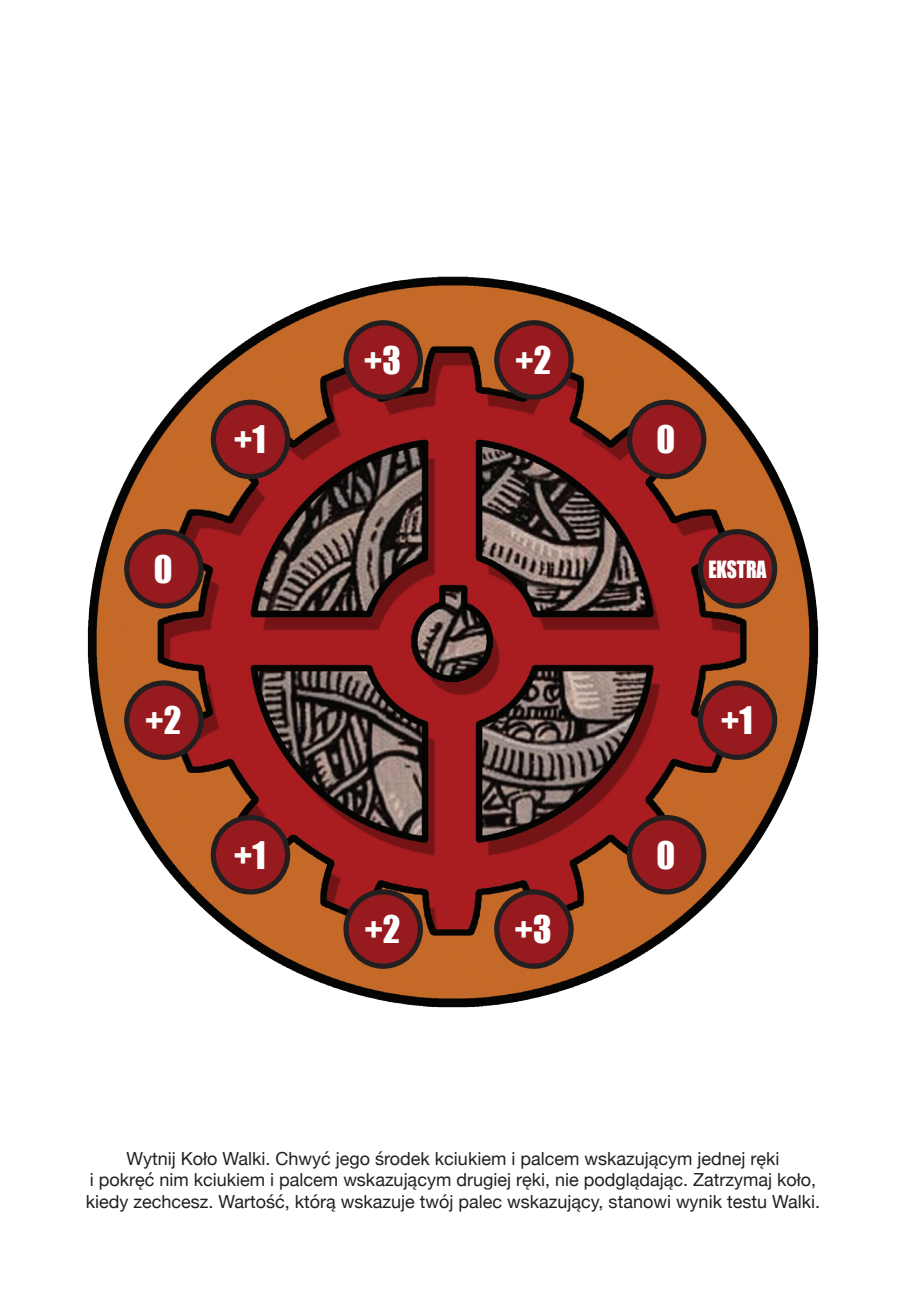
<style>
.page{position:relative;width:906px;height:1289px;background:#fff}
.page>*{position:absolute;margin:0;border:0;box-sizing:border-box;transform-origin:0 0}
.t1{font:34.88px "Impact";color:#fff}
.t2{font:21.82px "Impact";color:#fff;scale:.9 1}
.t3{font:18px/21.6px "Helvetica Neue";color:#231f20;text-align:center}
</style>
<div class="page">
<img style="left:87px;top:276px;width:732px;height:732px">
<div style="left:497px;top:323px;width:74px;height:74px;background:#961a1e;border-radius:50%"></div>
<div style="left:494px;top:320px;width:79px;height:79px;border:5px solid #231f20;border-radius:50%"></div>
<div style="left:346px;top:323px;width:74px;height:74px;background:#961a1e;border-radius:50%"></div>
<div style="left:343px;top:320px;width:80px;height:79px;border:5px solid #231f20;border-radius:50%"></div>
<div style="left:497px;top:891px;width:74px;height:75px;background:#961a1e;border-radius:50%"></div>
<div style="left:494px;top:889px;width:79px;height:79px;border:5px solid #231f20;border-radius:50%"></div>
<div style="left:346px;top:891px;width:74px;height:75px;background:#961a1e;border-radius:50%"></div>
<div style="left:343px;top:889px;width:80px;height:79px;border:5px solid #231f20;border-radius:50%"></div>
<div style="left:629px;top:402px;width:75px;height:74px;background:#961a1e;border-radius:50%"></div>
<div style="left:627px;top:399px;width:79px;height:80px;border:5px solid #231f20;border-radius:50%"></div>
<div style="left:213px;top:402px;width:75px;height:74px;background:#961a1e;border-radius:50%"></div>
<div style="left:211px;top:399px;width:79px;height:80px;border:5px solid #231f20;border-radius:50%"></div>
<div style="left:629px;top:817px;width:75px;height:74px;background:#961a1e;border-radius:50%"></div>
<div style="left:627px;top:815px;width:79px;height:79px;border:5px solid #231f20;border-radius:50%"></div>
<div style="left:213px;top:817px;width:75px;height:74px;background:#961a1e;border-radius:50%"></div>
<div style="left:211px;top:815px;width:79px;height:79px;border:5px solid #231f20;border-radius:50%"></div>
<div style="left:700px;top:531px;width:74px;height:75px;background:#961a1e;border-radius:50%"></div>
<div style="left:698px;top:529px;width:79px;height:79px;border:5px solid #231f20;border-radius:50%"></div>
<div style="left:700px;top:683px;width:74px;height:74px;background:#961a1e;border-radius:50%"></div>
<div style="left:698px;top:680px;width:79px;height:80px;border:5px solid #231f20;border-radius:50%"></div>
<div style="left:127px;top:683px;width:74px;height:74px;background:#961a1e;border-radius:50%"></div>
<div style="left:124px;top:680px;width:80px;height:80px;border:5px solid #231f20;border-radius:50%"></div>
<div style="left:127px;top:531px;width:74px;height:75px;background:#961a1e;border-radius:50%"></div>
<div style="left:124px;top:529px;width:80px;height:79px;border:5px solid #231f20;border-radius:50%"></div>
<h1 class="t1" style="left:364px;top:333px;width:39px">+3</h1>
<h1 class="t1" style="left:515px;top:333px;width:38px">+2</h1>
<h1 class="t1" style="left:154px;top:542px;width:20px">0</h1>
<h1 class="t1" style="left:234px;top:412px;width:33px">+1</h1>
<h1 class="t1" style="left:656px;top:412px;width:20px">0</h1>
<p class="t2" style="left:708px;top:552px;width:66px">EKSTRA</p>
<h1 class="t1" style="left:145px;top:693px;width:38px">+2</h1>
<h1 class="t1" style="left:721px;top:693px;width:33px">+1</h1>
<h1 class="t1" style="left:234px;top:827px;width:33px">+1</h1>
<h1 class="t1" style="left:656px;top:827px;width:20px">0</h1>
<h1 class="t1" style="left:364px;top:902px;width:38px">+2</h1>
<h1 class="t1" style="left:514px;top:902px;width:39px">+3</h1>
<p class="t3" style="left:86px;top:1148px;width:735px">Wytnij Koło Walki. Chwyć jego środek kciukiem i palcem wskazującym jednej ręki<br>i pokręć nim kciukiem i palcem wskazującym drugiej ręki, nie podglądając. Zatrzymaj koło, kiedy zechcesz. Wartość, którą wskazuje twój palec wskazujący, stanowi wynik testu Walki.</p>
</div>
